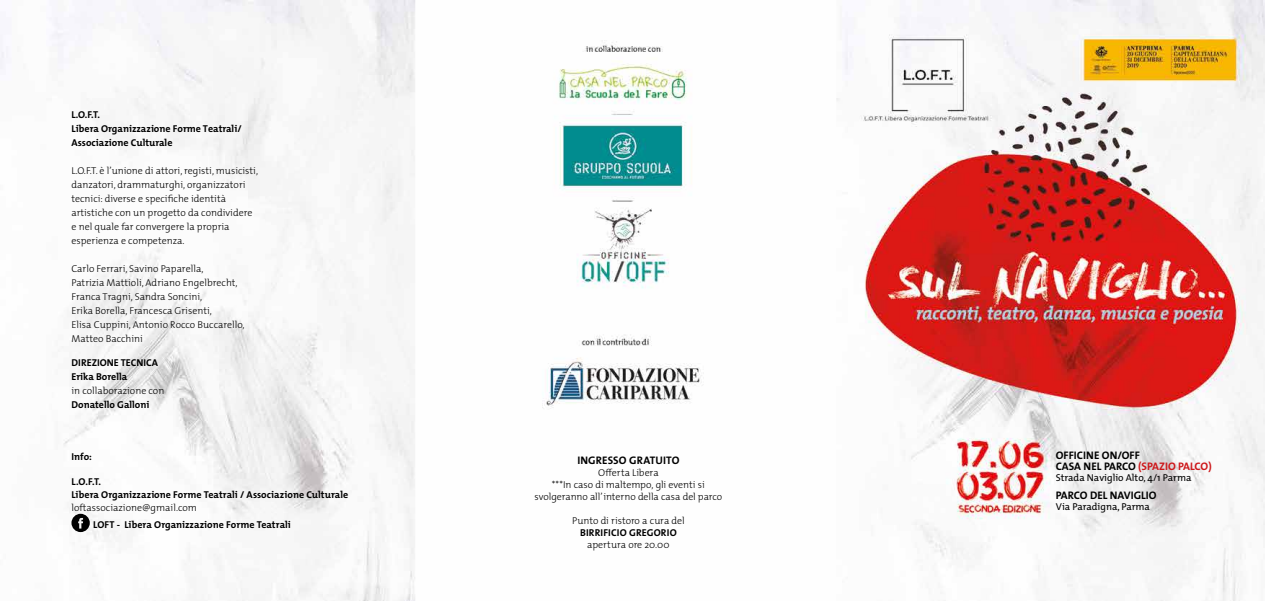
<style>
.page{position:relative;width:1265px;height:601px;background:#fff}
.page>*{position:absolute;margin:0;border:0;box-sizing:border-box;transform-origin:0 0}
.t1{font:700 11px/11px "The Mix";color:#000}
.t2{font:300 10px/14px "The Mix";color:#000}
.t3{font:700 10px/14px "The Mix";color:#000}
.t4{font:10px "The Mix";color:#000}
.s1{color:#cd171a}
</style>
<div class="page">
<img style="left:0;top:0;width:1264px;height:601px">
<svg style="left:71px;top:514px;width:19px;height:18px"></svg>
<p class="t3" style="left:71px;top:107px;width:172px">L.O.F.T.<br>Libera Organizzazione Forme Teatrali/<br>Associazione Culturale</p>
<p class="t2" style="left:71px;top:163px;width:188px">L.O.F.T. è l’unione di attori, registi, musicisti, danzatori, drammaturghi, organizzatori tecnici: diverse e specifiche identità artistiche con un progetto da condividere e nel quale far convergere la propria esperienza e competenza.</p>
<p class="t2" style="left:71px;top:261px;width:175px">Carlo Ferrari, Savino Paparella,<br>Patrizia Mattioli, Adriano Engelbrecht, Franca Tragni, Sandra Soncini,<br>Erika Borella, Francesca Grisenti,<br>Elisa Cuppini, Antonio Rocco Buccarello, Matteo Bacchini</p>
<p class="t3" style="left:71px;top:355px;width:88px">DIREZIONE TECNICA<br>Erika Borella</p>
<p class="t2" style="left:71px;top:383px;width:94px">in collaborazione con</p>
<p class="t3" style="left:71px;top:397px;width:79px">Donatello Galloni</p>
<p class="t3" style="left:71px;top:449px;width:22px">Info:</p>
<p class="t3" style="left:71px;top:475px;width:278px;line-height:13px">L.O.F.T.<br>Libera Organizzazione Forme Teatrali / Associazione Culturale</p>
<p class="t2" style="left:71px;top:500px;width:127px">loftassociazione@gmail.com</p>
<p class="t3" style="left:93px;top:517px;width:199px">LOFT - Libera Organizzazione Forme Teatrali</p>
<p class="t1" style="left:577px;top:454px;width:104px">INGRESSO GRATUITO</p>
<p class="t2" style="left:534px;top:466px;width:189px;line-height:12px;text-align:center">Offerta Libera<br>***In caso di maltempo, gli eventi si svolgeranno all’interno della casa del parco</p>
<p class="t2" style="left:572px;top:513px;width:114px">Punto di ristoro a cura del</p>
<p class="t3" style="left:580px;top:525px;width:98px">BIRRIFICIO GREGORIO</p>
<p class="t2" style="left:587px;top:537px;width:84px">apertura ore 20.00</p>
<p class="t1" style="left:1055px;top:449px;width:157px">OFFICINE ON/OFF<br>CASA NEL PARCO <span class="s1">(SPAZIO PALCO)</span></p>
<p class="t4" style="left:1055px;top:469px;width:137px">Strada Naviglio Alto, 4/1 Parma</p>
<p class="t1" style="left:1055px;top:490px;width:102px">PARCO DEL NAVIGLIO</p>
<p class="t4" style="left:1055px;top:499px;width:96px">Via Paradigna, Parma</p>
</div>
